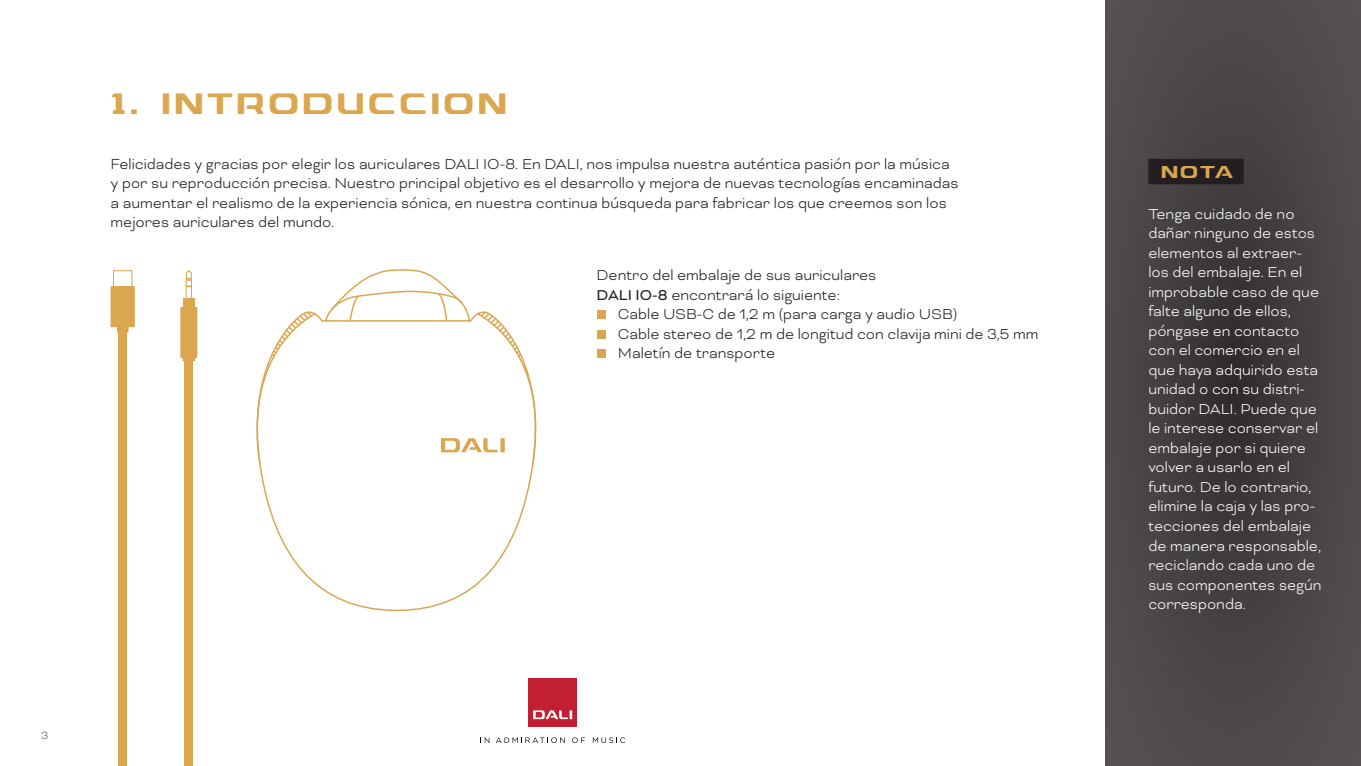
<style>
.page{position:relative;width:1361px;height:766px;background:#fff}
.page>*{position:absolute;margin:0;border:0;box-sizing:border-box;transform-origin:0 0}
.Heading_Level_1_EN{font:700 36px "Dali Font 2";letter-spacing:.1em;color:#daa750}
.Note_Heading{font:700 21px "Dali Font 2";color:#daa750}
.Note_Body{font:300 16.5px/19.5px "Bicyclette";color:#fff}
.Body{font:300 16.5px/19.5px "Bicyclette";color:#231f20}
.Body_List{font:300 16.5px "Bicyclette";color:#231f20}
.t1{font:300 12px "Bicyclette";color:#575756}
.s1{font-weight:400}
</style>
<div class="page">
<svg style="left:1106px;top:0;width:255px;height:765px;background:#484444"></svg>
<div style="left:118px;top:329px;width:9px;height:436px;background:#daa750"></div>
<div style="left:117px;top:322px;width:12px;height:10px;background:#daa750"></div>
<div style="left:111px;top:286px;width:24px;height:41px;background:#daa750"></div>
<div style="left:113px;top:270px;width:19px;height:19px;border:1px solid #daa750"></div>
<div style="left:183px;top:298px;width:11px;height:11px;background:#daa750"></div>
<div style="left:182px;top:350px;width:13px;height:11px;background:#daa750"></div>
<div style="left:180px;top:307px;width:17px;height:51px;background:#daa750"></div>
<div style="left:185px;top:361px;width:8px;height:404px;background:#daa750"></div>
<div style="left:186px;top:278px;width:6px;height:22px;border:1px solid #daa750"></div>
<svg style="left:185px;top:270px;width:7px;height:17px"></svg>
<svg style="left:334px;top:269px;width:131px;height:37px"></svg>
<svg style="left:256px;top:306px;width:280px;height:305px"></svg>
<div style="left:1148px;top:159px;width:95px;height:25px;background:#231f20"></div>
<div style="left:596px;top:310px;width:9px;height:9px;background:#daa750"></div>
<div style="left:596px;top:330px;width:9px;height:9px;background:#daa750"></div>
<div style="left:596px;top:349px;width:9px;height:9px;background:#daa750"></div>
<div style="left:529px;top:678px;width:48px;height:48px;background:#c21f32"></div>
<svg style="left:533px;top:710px;width:39px;height:9px"></svg>
<svg style="left:480px;top:737px;width:9px;height:5px"></svg>
<svg style="left:496px;top:737px;width:69px;height:5px"></svg>
<svg style="left:572px;top:737px;width:13px;height:5px"></svg>
<svg style="left:593px;top:737px;width:32px;height:5px"></svg>
<p class="t1" style="left:41px;top:728px;width:9px">3</p>
<p class="Heading_Level_1_EN" style="left:111px;top:85px;width:398px">1. INTRODUCCIÓN</p>
<p class="Body" style="left:111px;top:154px;width:849px">Felicidades y gracias por elegir los auriculares DALI IO-8. En DALI, nos impulsa nuestra auténtica pasión por la música y por su reproducción precisa. Nuestro principal objetivo es el desarrollo y mejora de nuevas tecnologías encaminadas a aumentar el realismo de la experiencia sónica, en nuestra continua búsqueda para fabricar los que creemos son los mejores auriculares del mundo.</p>
<p class="Note_Heading" style="left:1161px;top:161px;width:73px">NOTA</p>
<p class="Note_Body" style="left:1148px;top:204px;width:175px">Tenga cuidado de no dañar ninguno de estos elementos al extraer&shy;los del embalaje. En el improbable caso de que falte alguno de ellos, póngase en contacto con el comercio en el que haya adquirido esta unidad o con su distri&shy;buidor DALI. Puede que le interese conservar el embalaje por si quiere volver a usarlo en el futuro. De lo contrario, elimine la caja y las pro&shy;tecciones del embalaje de manera responsable, reciclando cada uno de sus componentes según corresponda.</p>
<p class="Body" style="left:596px;top:265px;width:281px">Dentro del embalaje de sus auriculares<br><span class="s1">DALI IO-8</span> encontrará lo siguiente:</p>
<p class="Body_List" style="left:618px;top:305px;width:341px">Cable USB-C de 1,2 m (para carga y audio USB)</p>
<p class="Body_List" style="left:618px;top:324px;width:422px">Cable stereo de 1,2 m de longitud con clavija mini de 3,5 mm</p>
<p class="Body_List" style="left:618px;top:344px;width:159px">Maletín de transporte</p>
</div>
